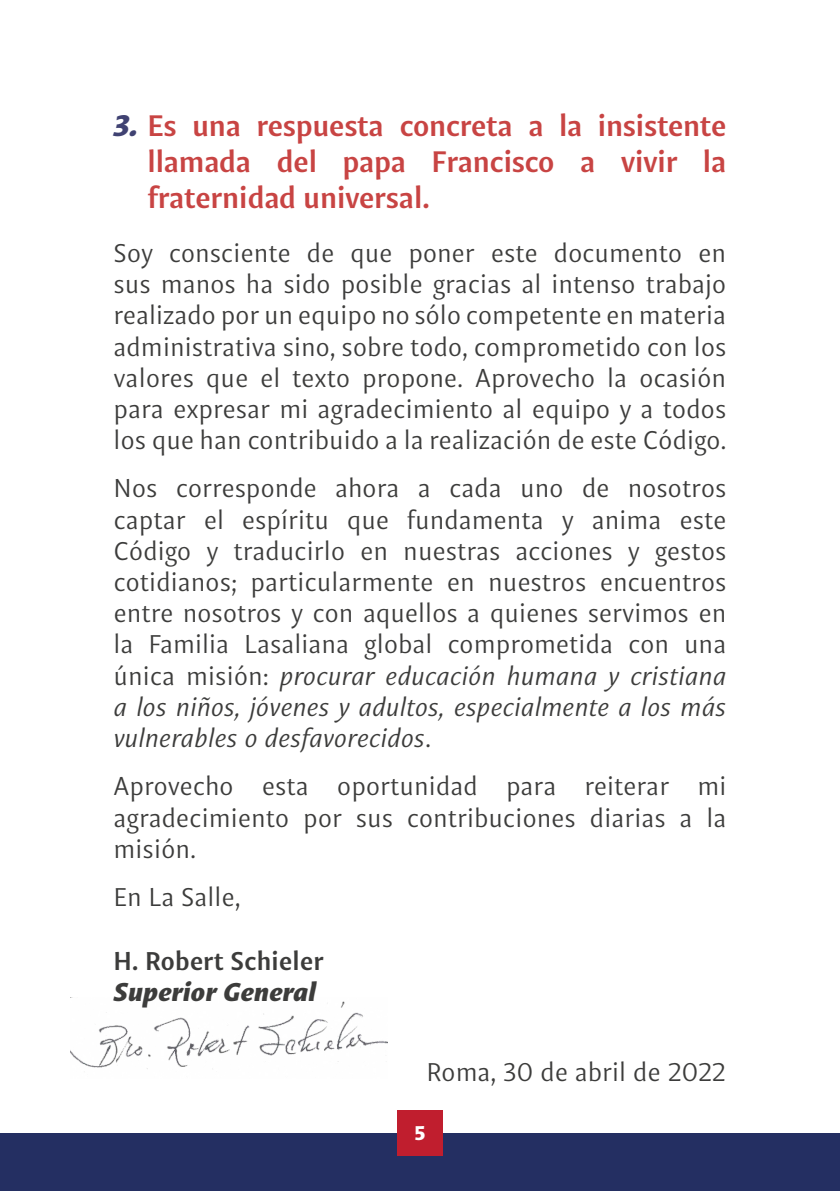
<style>
.page{position:relative;width:840px;height:1191px;background:#fff}
.page>*{position:absolute;margin:0;border:0;box-sizing:border-box;transform-origin:0 0}
.t1{font:700 30px/36px "Indivisa Text Sans";letter-spacing:-.01em;color:#c84443;text-align:justify}
.t2{font:26px/31.2px "Indivisa Text Sans";letter-spacing:-.005em;color:#3c3c3b;text-align:justify}
.t3{font:700 26px "Indivisa Text Sans";color:#3c3c3b}
.t4{font:italic 900 26px "Indivisa Text Sans";color:#3c3c3b}
.t5{font:900 20px "Indivisa Text Sans";color:#fff}
.s1{font-weight:900;font-style:italic;color:#404272}
.s2{font-style:italic}
</style>
<div class="page">
<div style="left:0;top:1133px;width:839px;height:58px;background:#242f62"></div>
<div style="left:397px;top:1110px;width:45px;height:46px;background:#c01e2e"></div>
<img style="left:71px;top:997px;width:316px;height:72px">
<p class="t1" style="left:147px;top:105px;width:580px;text-indent:-34px"><span class="s1">3.</span> Es una respuesta concreta a la insistente llamada del papa Francisco a vivir la fraternidad universal.</p>
<p class="t2" style="left:113px;top:236px;width:614px">Soy consciente de que poner este documento en sus manos ha sido posible gracias al intenso trabajo realizado por un equipo no sólo competente en materia administrativa sino, sobre todo, comprometido con los valores que el texto propone. Aprovecho la ocasión para expresar mi agradecimiento al equipo y a todos los que han contribuido a la realización de este Código.</p>
<p class="t2" style="left:113px;top:471px;width:614px">Nos corresponde ahora a cada uno de nosotros captar el espíritu que fundamenta y anima este Código y traducirlo en nuestras acciones y gestos cotidianos; particularmente en nuestros encuentros entre nosotros y con aquellos a quienes servimos en la Familia Lasaliana global comprometida con una única misión: <span class="s2">procurar educación humana y cristiana a los niños, jóvenes y adultos, especialmente a los más vulnerables o desfavorecidos</span>.</p>
<p class="t2" style="left:113px;top:769px;width:614px">Aprovecho esta oportunidad para reiterar mi agradecimiento por sus contribuciones diarias a la misión.</p>
<p class="t2" style="left:113px;top:879px;width:129px">En La Salle,</p>
<p class="t3" style="left:113px;top:939px;width:212px">H. Robert Schieler</p>
<p class="t4" style="left:113px;top:969px;width:204px">Superior General</p>
<p class="t2" style="left:426px;top:1054px;width:301px">Roma, 30 de abril de 2022</p>
<p class="t5" style="left:414px;top:1115px;width:13px">5</p>
</div>
